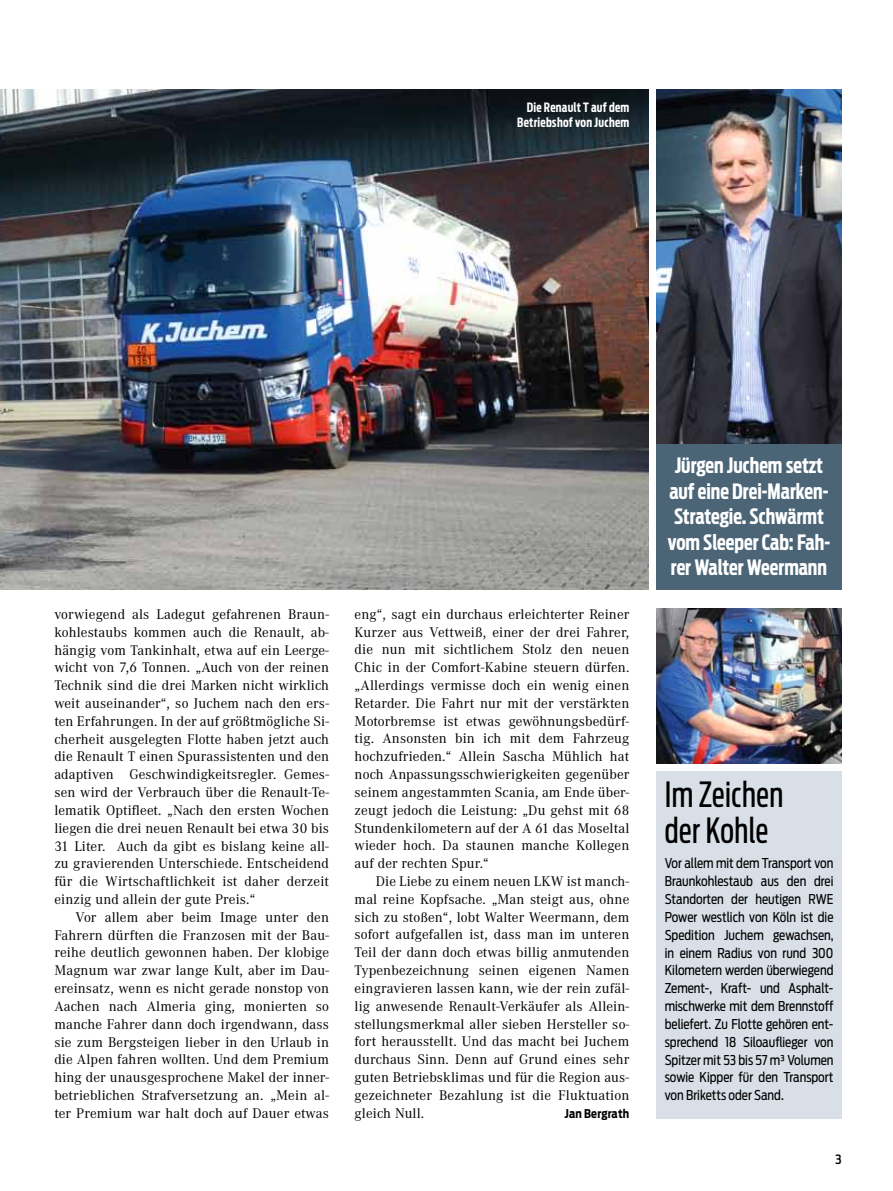
<style>
.page{position:relative;width:893px;height:1191px;background:#fff}
.page>*{position:absolute;margin:0;border:0;box-sizing:border-box;transform-origin:0 0}
.t1{font:34.5px/36px "Antenna Extra Cond";letter-spacing:.015em;color:#000}
.t2{font:700 21px/25.5px "Antenna Extra Cond";color:#fff;text-align:center}
.t3{font:14.55px/17.9px "Corporate A";letter-spacing:.01em;color:#000;text-align:justify}
.t4{font:13.5px/17.9px "Antenna Cond";color:#000;text-align:justify;scale:.95 1}
.t5{font:700 12.75px/15px "Antenna Extra Cond";letter-spacing:.02em;color:#fff;text-align:right}
.t6{font:500 12.75px "Antenna Cond";color:#000}
.t7{font:700 12px "Antenna Cond";letter-spacing:.015em;color:#000;scale:.95 1}
</style>
<div class="page">
<div style="left:656px;top:349px;width:186px;height:240px;background:#4b6577"></div>
<div style="left:656px;top:771px;width:186px;height:347px;background:#d8dfe7"></div>
<img style="left:0;top:89px;width:648px;height:501px">
<img style="left:656px;top:89px;width:186px;height:355px">
<img style="left:656px;top:608px;width:186px;height:155px">
<p class="t5" style="left:517px;top:100px;width:114px">Die Renault T auf dem<br>Betriebshof von Juchem</p>
<p class="t3" style="left:54px;top:605px;width:276px">vorwiegend als Ladegut gefahrenen Braun&shy;kohlestaubs kommen auch die Renault, ab&shy;hängig vom Tankinhalt, etwa auf ein Leerge&shy;wicht von 7,6 Tonnen. „Auch von der reinen Technik sind die drei Marken nicht wirklich weit auseinander“, so Juchem nach den ers&shy;ten Erfahrungen. In der auf größtmögliche Si&shy;cherheit ausgelegten Flotte haben jetzt auch die Renault T einen Spurassistenten und den adaptiven Geschwindigkeitsregler. Gemes&shy;sen wird der Verbrauch über die Renault-Te&shy;lematik Optifleet. „Nach den ersten Wochen liegen die drei neuen Renault bei etwa 30 bis 31 Liter. Auch da gibt es bislang keine all&shy;zu gravierenden Unterschiede. Entscheidend für die Wirtschaftlichkeit ist daher derzeit einzig und allein der gute Preis.“</p>
<p class="t3" style="left:54px;top:908px;width:276px;text-indent:21px">Vor allem aber beim Image unter den Fahrern dürften die Franzosen mit der Bau&shy;reihe deutlich gewonnen haben. Der klobige Magnum war zwar lange Kult, aber im Dau&shy;ereinsatz, wenn es nicht gerade nonstop von Aachen nach Almeria ging, monierten so manche Fahrer dann doch irgendwann, dass sie zum Bergsteigen lieber in den Urlaub in die Alpen fahren wollten. Und dem Premium hing der unausgesprochene Makel der inner&shy;betrieblichen Strafversetzung an. „Mein al&shy;ter Premium war halt doch auf Dauer etwas</p>
<p class="t3" style="left:355px;top:605px;width:276px">eng“, sagt ein durchaus erleichterter Reiner Kurzer aus Vettweiß, einer der drei Fahrer, die nun mit sichtlichem Stolz den neuen Chic in der Comfort-Kabine steuern dürfen. „Allerdings vermisse doch ein wenig einen Retarder. Die Fahrt nur mit der verstärkten Motorbremse ist etwas gewöhnungsbedürf&shy;tig. Ansonsten bin ich mit dem Fahrzeug hochzufrieden.“ Allein Sascha Mühlich hat noch Anpassungsschwierigkeiten gegenüber seinem angestammten Scania, am Ende über&shy;zeugt jedoch die Leistung: „Du gehst mit 68<br>Stundenkilometern auf der A 61 das Moseltal wieder hoch. Da staunen manche Kollegen auf der rechten Spur.“</p>
<p class="t3" style="left:355px;top:872px;width:276px;text-indent:21px">Die Liebe zu einem neuen LKW ist manch&shy;mal reine Kopfsache. „Man steigt aus, ohne sich zu stoßen“, lobt Walter Weermann, dem sofort aufgefallen ist, dass man im unteren Teil der dann doch etwas billig anmutenden Typenbezeichnung seinen eigenen Namen eingravieren lassen kann, wie der rein zufäl&shy;lig anwesende Renault-Verkäufer als Allein&shy;stellungsmerkmal aller sieben Hersteller so&shy;fort herausstellt. Und das macht bei Juchem durchaus Sinn. Denn auf Grund eines sehr guten Betriebsklimas und für die Region aus&shy;gezeichneter Bezahlung ist die Fluktuation gleich Null.</p>
<p class="t7" style="left:564px;top:1106px;width:70px">Jan Bergrath</p>
<h2 class="t2" style="left:668px;top:453px;width:164px">Jürgen Juchem setzt auf eine Drei-Marken-<br>Strategie. Schwärmt vom Sleeper Cab: Fah&shy;rer Walter Weermann</h2>
<h1 class="t1" style="left:665px;top:777px;width:120px">Im Zeichen der Kohle</h1>
<p class="t4" style="left:665px;top:854px;width:179px">Vor allem mit dem Transport von Braunkohlestaub aus den drei Standorten der heutigen RWE Power westlich von Köln ist die Spedition Juchem gewachsen, in einem Radius von rund 300<br>Kilometern werden überwiegend Zement-, Kraft- und Asphalt&shy;mischwerke mit dem Brennstoff beliefert. Zu Flotte gehören ent&shy;sprechend 18 Siloauflieger von Spitzer mit 53 bis 57 m³ Volumen sowie Kipper für den Transport von Briketts oder Sand.</p>
<p class="t6" style="left:835px;top:1152px;width:8px">3</p>
</div>
